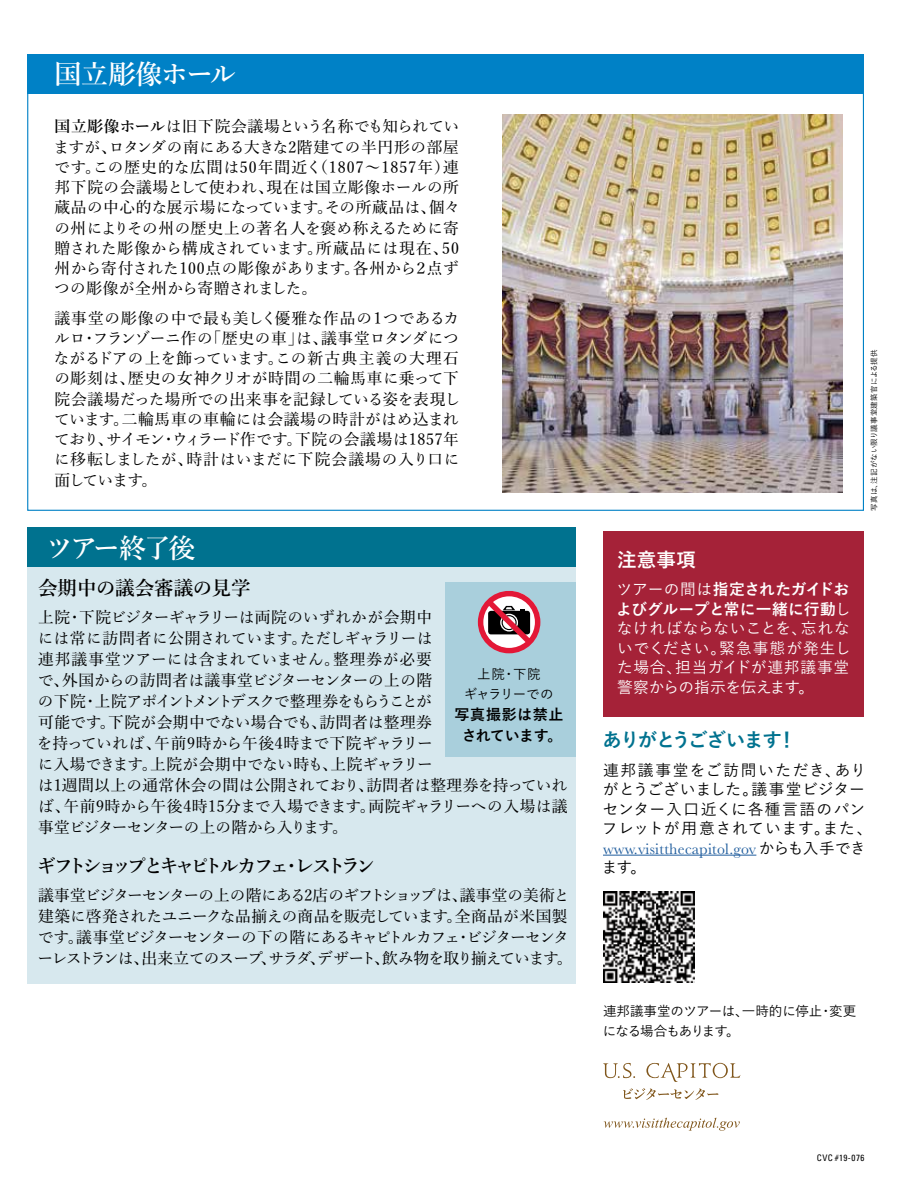
<style>
.page{position:relative;width:918px;height:1188px;background:#fff}
.page>*{position:absolute;margin:0;border:0;box-sizing:border-box;transform-origin:0 0}
.t1{font:600 27px "Yu Min";letter-spacing:-.03em;color:#fff}
.t2{font:600 27px "Yu Min";letter-spacing:-.075em;color:#fff}
.t3{font:600 19.5px "Yu Min";letter-spacing:-.2em;color:#000}
.t4{font:700 19.5px "Yu Go";letter-spacing:-.07em;color:#00728f}
.t5{font:600 19.5px "Yu Min";color:#000}
.t6{font:700 19.5px "Yu Go";color:#fff}
.t7{font:500 15.75px/20.2px "Yu Min";letter-spacing:-.01em;color:#000;text-align:justify}
.t8{font:500 15.75px/21px "Yu Min";letter-spacing:-.06em;color:#000}
.t9{font:500 15.75px/19.5px "Yu Go";letter-spacing:.01em;color:#fff;text-align:justify}
.t10{font:500 15.75px/19.5px "Yu Go";letter-spacing:.05em;color:#000}
.t11{font:15.75px "Baskerville";letter-spacing:.015em;color:#215e9e}
.t12{font:700 15px/21px "Yu Go";letter-spacing:.03em;color:#000;text-align:center}
.t13{font:500 13.5px/19.5px "Yu Go";letter-spacing:-.035em;color:#000}
.t14{font:condensed 9px "Univers LT Std";letter-spacing:.055em;color:#000}
.t15{font:500 7.5px "Yu Go";letter-spacing:.025em;color:#000}
.s1{font-weight:600}
.s2{font-weight:700}
.s3{font-family:"Yu Go";font-weight:500;color:#000}
</style>
<div class="page">
<div style="left:27px;top:527px;width:549px;height:457px;background:#d7e8ee"></div>
<div style="left:27px;top:527px;width:549px;height:40px;background:#00728f"></div>
<div style="left:27px;top:54px;width:837px;height:39px;background:#0081c6"></div>
<img style="left:502px;top:114px;width:340px;height:378px">
<div style="left:603px;top:531px;width:261px;height:186px;background:#a52238"></div>
<img style="left:603px;top:891px;width:91px;height:91px">
<hr style="left:603px;top:855px;width:153px;height:1px;background:#215e9e">
<div style="left:446px;top:582px;width:130px;height:174px;background:#a9cfdc"></div>
<svg style="left:478px;top:591px;width:62px;height:62px"></svg>
<svg style="left:603px;top:1063px;width:137px;height:19px"></svg>
<svg style="left:604px;top:1118px;width:136px;height:13px"></svg>
<svg style="left:623px;top:1088px;width:95px;height:12px"></svg>
<h1 class="t1" style="left:55px;top:59px;width:183px">国立彫像ホール</h1>
<p class="t7" style="left:53px;top:115px;width:408px"><span class="s1">国立彫像ホール</span>は旧下院会議場という名称でも知られていますが、ロタンダの南にある大きな2階建ての半円形の部屋です。この歴史的な広間は50年間近く（1807～1857年）連邦下院の会議場として使われ、現在は国立彫像ホールの所蔵品の中心的な展示場になっています。その所蔵品は、個々の州によりその州の歴史上の著名人を褒め称えるために寄贈された彫像から構成されています。所蔵品には現在、50州から寄付された100点の彫像があります。各州から２点ずつの彫像が全州から寄贈されました。</p>
<p class="t7" style="left:54px;top:306px;width:408px">議事堂の彫像の中で最も美しく優雅な作品の１つであるカルロ・フランゾーニ作の「歴史の車」は、議事堂ロタンダにつながるドアの上を飾っています。この新古典主義の大理石の彫刻は、歴史の女神クリオが時間の二輪馬車に乗って下院会議場だった場所での出来事を記録している姿を表現しています。二輪馬車の車輪には会議場の時計がはめ込まれており、サイモン・ウィラード作です。下院の会議場は1857年に移転しましたが、時計はいまだに下院会議場の入り口に面しています。</p>
<h1 class="t2" style="left:46px;top:533px;width:151px">ツアー終了後</h1>
<p class="t5" style="left:38px;top:577px;width:214px">会期中の議会審議の見学</p>
<p class="t7" style="left:37px;top:605px;width:532px;line-height:21px;text-align:left">上院・下院ビジターギャラリーは両院のいずれかが会期中<br>には常に訪問者に公開されています。ただしギャラリーは<br>連邦議事堂ツアーには含まれていません。整理券が必要<br>で、外国からの訪問者は議事堂ビジターセンターの上の階<br>の下院・上院アポイントメントデスクで整理券をもらうことが<br>可能です。下院が会期中でない場合でも、訪問者は整理券<br>を持っていれば、午前9時から午後4時まで下院ギャラリー<br>に入場できます。上院が会期中でない時も、上院ギャラリー<br>は1週間以上の通常休会の間は公開されており、訪問者は整理券を持っていれば、午前9時から午後4時15分まで入場できます。両院ギャラリーへの入場は議事堂ビジターセンターの上の階から入ります。</p>
<p class="t3" style="left:37px;top:855px;width:340px">ギフトショップとキャピトルカフェ・レストラン</p>
<p class="t8" style="left:38px;top:883px;width:536px">議事堂ビジターセンターの上の階にある2店のギフトショップは、議事堂の美術と建築に啓発されたユニークな品揃えの商品を販売しています。全商品が米国製です。議事堂ビジターセンターの下の階にあるキャピトルカフェ・ビジターセンターレストランは、出来立てのスープ、サラダ、デザート、飲み物を取り揃えています。</p>
<p class="t13" style="left:464px;top:663px;width:91px;text-align:center">上院・下院<br>ギャラリーでの</p>
<p class="t12" style="left:455px;top:704px;width:110px">写真撮影は禁止されています。</p>
<p class="t6" style="left:617px;top:548px;width:80px">注意事項</p>
<p class="t9" style="left:616px;top:578px;width:236px">ツアーの間は<span class="s2">指定されたガイドおよびグループと常に一緒に行動</span>しなければならないことを、忘れないでください。緊急事態が発生した場合、担当ガイドが連邦議事堂警察からの指示を伝えます。</p>
<p class="t15" style="left:867px;top:511px;width:163px;rotate:-90deg">写真は、注記がない限り議事堂建築官による提供</p>
<p class="t4" style="left:603px;top:729px;width:196px">ありがとうございます！</p>
<p class="t10" style="left:602px;top:758px;width:272px">連邦議事堂をご訪問いただき、ありがとうございました。議事堂ビジターセンター入口近くに各種言語のパンフレットが用意されています。また、</p>
<p class="t11" style="left:603px;top:838px;width:264px">www.visitthecapitol.gov <span class="s3">からも入手でき</span></p>
<p class="t10" style="left:602px;top:856px;width:46px">ます。</p>
<p class="t13" style="left:603px;top:1000px;width:255px">連邦議事堂のツアーは、一時的に停止・変更になる場合もあります。</p>
<p class="t14" style="left:817px;top:1152px;width:49px">CVC #19-076</p>
</div>
